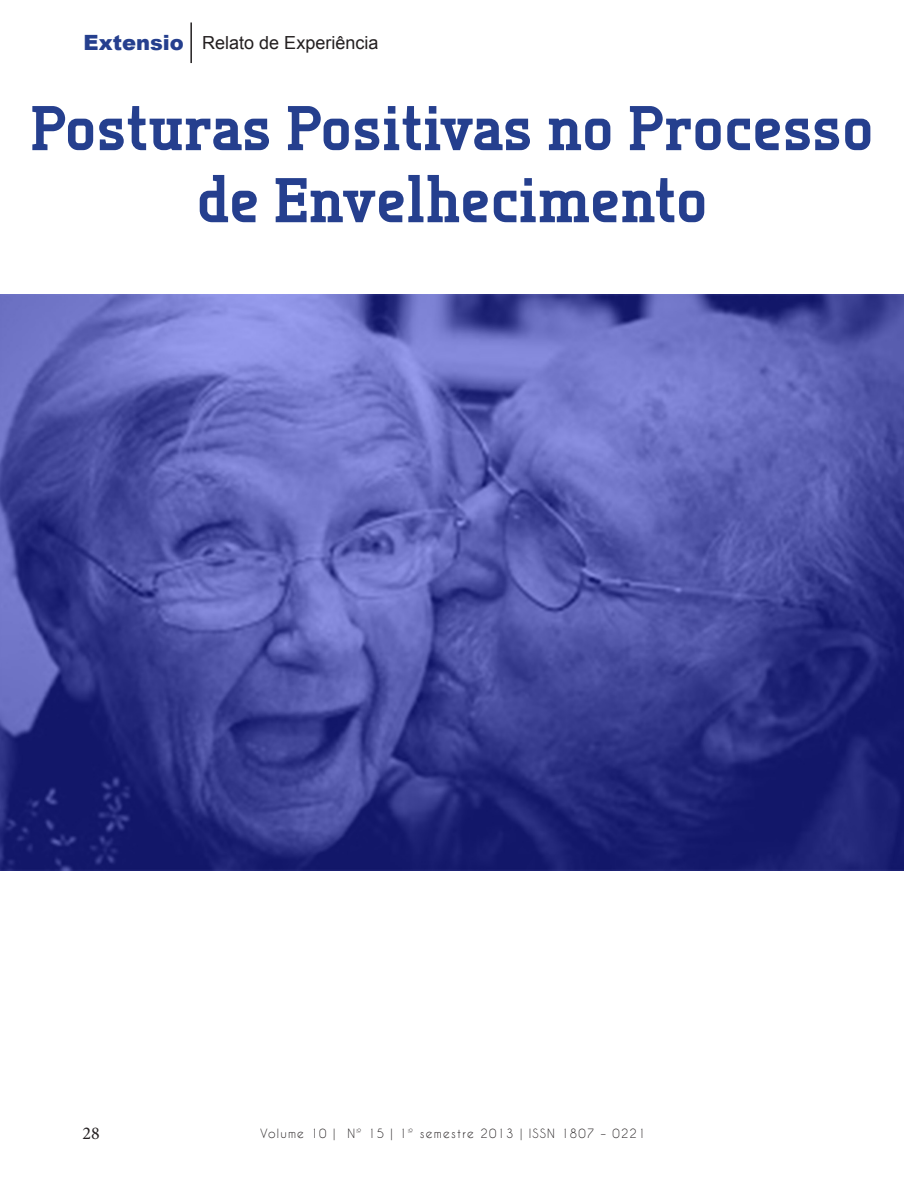
<style>
.page{position:relative;width:904px;height:1177px;background:#fff}
.page>*{position:absolute;margin:0;border:0;box-sizing:border-box;transform-origin:0 0}
.título{font:800 63px "Tertre";letter-spacing:.025em;color:#253f8e}
.t1{font:18px "Arial";color:#231f20}
.t2{font:18px "Minion Pro";color:#231f20}
.t3{font:12px "Caviar Dreams";letter-spacing:.1em;color:#231f20}
.s1{font-weight:900;font-size:21px;color:#253f8e}
</style>
<div class="page">
<hr style="left:190px;top:22px;width:2px;height:41px;background:#231f20">
<img style="left:0;top:294px;width:903px;height:576px">
<p class="t1" style="left:83px;top:30px;width:296px"><span class="s1">Extensio</span> Relato de Experiência</p>
<p class="título" style="left:31px;top:88px;width:842px">Posturas Positivas no Processo</p>
<p class="título" style="left:197px;top:160px;width:511px">de Envelhecimento</p>
<p class="t2" style="left:82px;top:1120px;width:19px">28</p>
<p class="t3" style="left:260px;top:1126px;width:387px">Volume 10 | Nº 15 | 1º semestre 2013 | ISSN 1807 – 0221</p>
</div>
